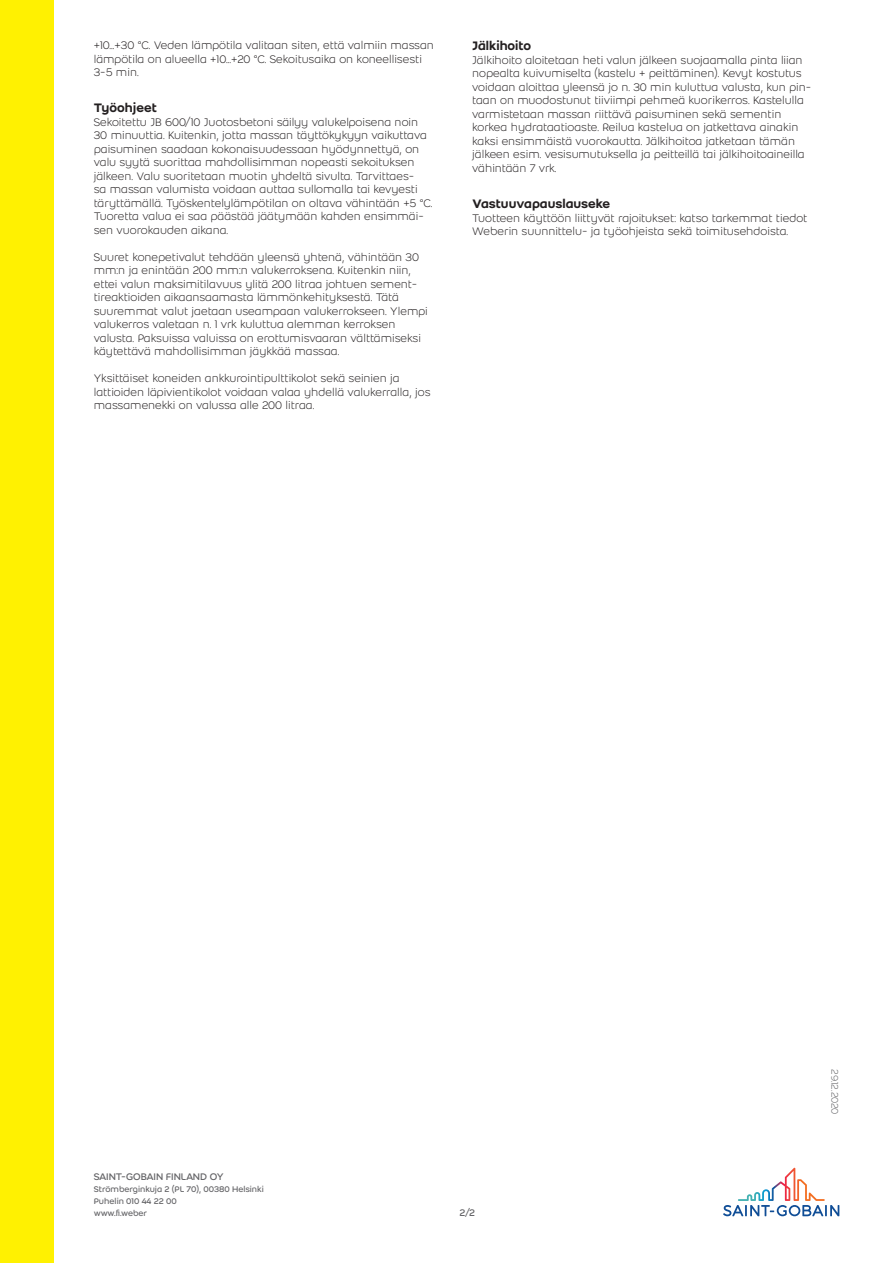
<style>
.page{position:relative;width:893px;height:1263px;background:#fff}
.page>*{position:absolute;margin:0;border:0;box-sizing:border-box;transform-origin:0 0}
.Second_header{font:500 13.5px "Weber";color:#231f20}
.Body_text{font:300 12px/13.5px "Weber";color:#231f20}
.t1{font:10.5px "Weber";letter-spacing:-.02em;color:#636366}
.Last_modification_da{font:300 10.5px "Weber";letter-spacing:-.02em;color:#636366}
.t2{font:9px/12px "Weber";color:#636366}
</style>
<div class="page">
<div style="left:0;top:0;width:54px;height:1263px;background:#fff101"></div>
<svg style="left:723px;top:1168px;width:116px;height:48px"></svg>
<p class="Body_text" style="left:94px;top:38px;width:342px">+10...+30 °C. Veden lämpötila valitaan siten, että valmiin massan lämpötila on alueella +10...+20 °C. Sekoitusaika on koneellisesti<br>3-5 min.</p>
<p class="Second_header" style="left:94px;top:98px;width:65px">Työohjeet</p>
<p class="Body_text" style="left:94px;top:115px;width:340px">Sekoitettu JB 600/10 Juotosbetoni säilyy valukelpoisena noin 30 minuuttia. Kuitenkin, jotta massan täyttökykyyn vaikuttava paisuminen saadaan kokonaisuudessaan hyödynnettyä, on valu syytä suorittaa mahdollisimman nopeasti sekoituksen jälkeen. Valu suoritetaan muotin yhdeltä sivulta. Tarvittaes-<br>sa massan valumista voidaan auttaa sullomalla tai kevyesti täryttämällä. Työskentelylämpötilan on oltava vähintään +5 °C.<br>Tuoretta valua ei saa päästää jäätymään kahden ensimmäi&shy;sen vuorokauden aikana.</p>
<p class="Body_text" style="left:94px;top:250px;width:335px">Suuret konepetivalut tehdään yleensä yhtenä, vähintään 30 mm:n ja enintään 200 mm:n valukerroksena. Kuitenkin niin, ettei valun maksimitilavuus ylitä 200 litraa johtuen sement&shy;tireaktioiden aikaansaamasta lämmönkehityksestä. Tätä suuremmat valut jaetaan useampaan valukerrokseen. Ylempi valukerros valetaan n. 1 vrk kuluttua alemman kerroksen valusta. Paksuissa valuissa on erottumisvaaran välttämiseksi käytettävä mahdollisimman jäykkää massaa.</p>
<p class="Body_text" style="left:94px;top:372px;width:338px">Yksittäiset koneiden ankkurointipulttikolot sekä seinien ja lattioiden läpivientikolot voidaan valaa yhdellä valukerralla, jos massamenekki on valussa alle 200 litraa.</p>
<p class="Second_header" style="left:472px;top:36px;width:60px">Jälkihoito</p>
<p class="Body_text" style="left:472px;top:53px;width:341px">Jälkihoito aloitetaan heti valun jälkeen suojaamalla pinta liian nopealta kuivumiselta (kastelu + peittäminen). Kevyt kostutus voidaan aloittaa yleensä jo n. 30 min kuluttua valusta, kun pin&shy;taan on muodostunut tiiviimpi pehmeä kuorikerros. Kastelulla varmistetaan massan riittävä paisuminen sekä sementin korkea hydrataatioaste. Reilua kastelua on jatkettava ainakin kaksi ensimmäistä vuorokautta. Jälkihoitoa jatketaan tämän jälkeen esim. vesisumutuksella ja peitteillä tai jälkihoitoaineilla vähintään 7 vrk.</p>
<p class="Second_header" style="left:472px;top:194px;width:140px">Vastuuvapauslauseke</p>
<p class="Body_text" style="left:472px;top:211px;width:337px">Tuotteen käyttöön liittyvät rajoitukset: katso tarkemmat tiedot<br>Weberin suunnittelu- ja työohjeista sekä toimitusehdoista.</p>
<p class="t1" style="left:94px;top:1169px;width:131px">SAINT-GOBAIN FINLAND OY</p>
<p class="t2" style="left:94px;top:1183px;width:172px">Strömberginkuja 2 (PL 70), 00380 Helsinki<br>Puhelin 010 44 22 00<br>www.fi.weber</p>
<p class="t1" style="left:459px;top:1205px;width:17px">2/2</p>
<p class="Last_modification_da" style="left:842px;top:1069px;width:46px;rotate:90deg">29.12.2020</p>
</div>
